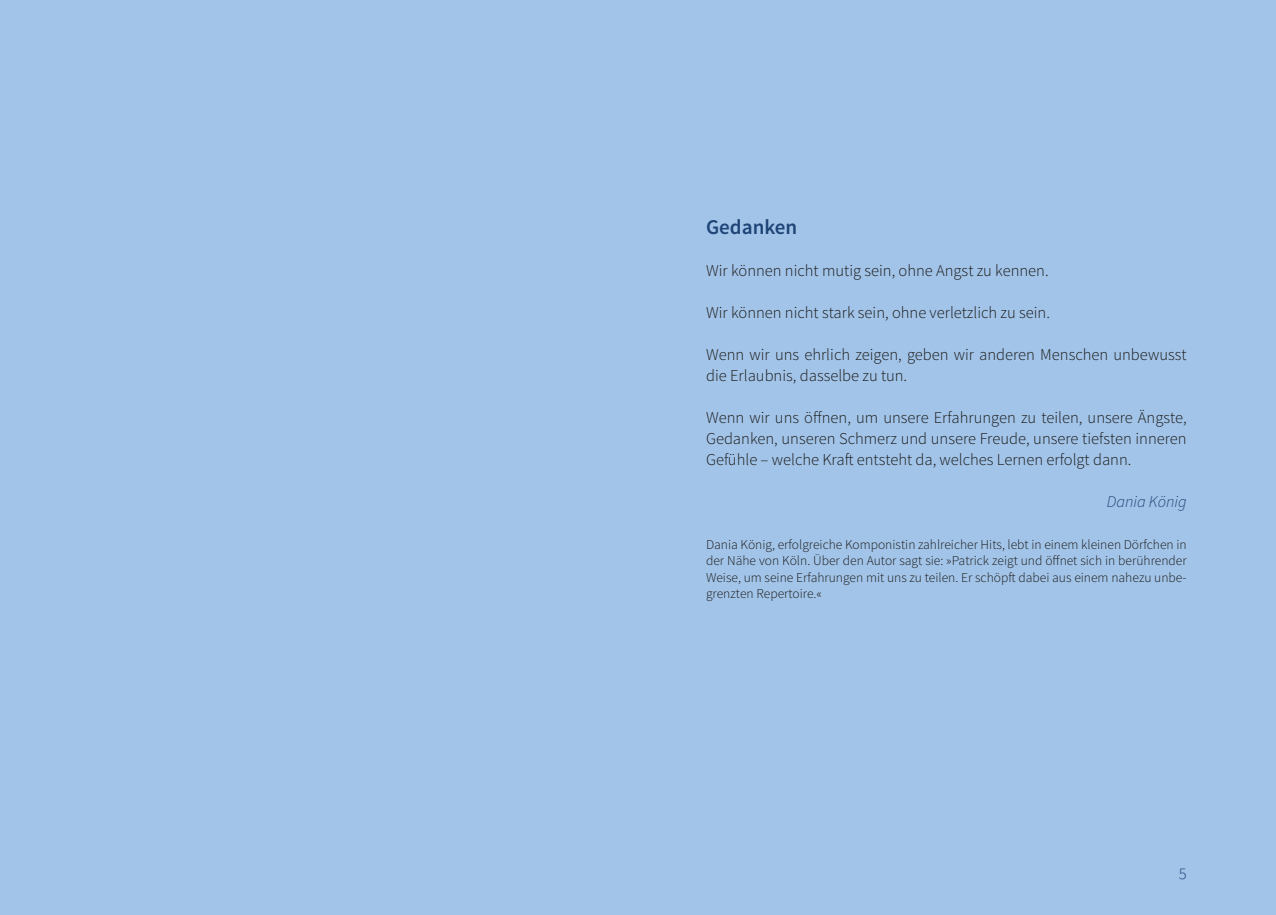
<style>
.page{position:relative;width:1276px;height:915px;background:#fff}
.page>*{position:absolute;margin:0;border:0;box-sizing:border-box;transform-origin:0 0}
.t1{font:600 21px "Source Sans Pro";color:#1e4577}
.t2{font:300 16.5px/21px "Source Sans Pro";color:#1a1a18}
.t3{font:italic 300 16.5px "Source Sans Pro";color:#1e4577}
.t4{font:300 16.5px "Source Sans Pro";color:#1e4577}
.t5{font:300 13.5px/16.2px "Source Sans Pro";color:#1a1a18;text-align:justify}
</style>
<div class="page">
<div style="left:0;top:0;width:1276px;height:914px;background:#a3c4e9"></div>
<p class="t1" style="left:706px;top:213px;width:93px">Gedanken</p>
<p class="t2" style="left:706px;top:260px;width:344px">Wir können nicht mutig sein, ohne Angst zu kennen.</p>
<p class="t2" style="left:706px;top:302px;width:345px">Wir können nicht stark sein, ohne verletzlich zu sein.</p>
<p class="t2" style="left:706px;top:344px;width:482px">Wenn wir uns ehrlich zeigen, geben wir anderen Menschen unbewusst die Erlaubnis, dasselbe zu tun.</p>
<p class="t2" style="left:706px;top:407px;width:482px;text-align:justify">Wenn wir uns öffnen, um unsere Erfahrungen zu teilen, unsere Ängste, Gedanken, unseren Schmerz und unsere Freude, unsere tiefsten inneren Gefühle – welche Kraft entsteht da, welches Lernen erfolgt dann.</p>
<p class="t3" style="left:1106px;top:491px;width:81px">Dania König</p>
<p class="t5" style="left:706px;top:536px;width:482px">Dania König, erfolgreiche Komponistin zahlreicher Hits, lebt in einem kleinen Dörfchen in der Nähe von Köln. Über den Autor sagt sie: »Patrick zeigt und öffnet sich in berührender Weise, um seine Erfahrungen mit uns zu teilen. Er schöpft dabei aus einem nahezu unbe&shy;grenzten Repertoire.«</p>
<p class="t4" style="left:1178px;top:862px;width:9px">5</p>
</div>
